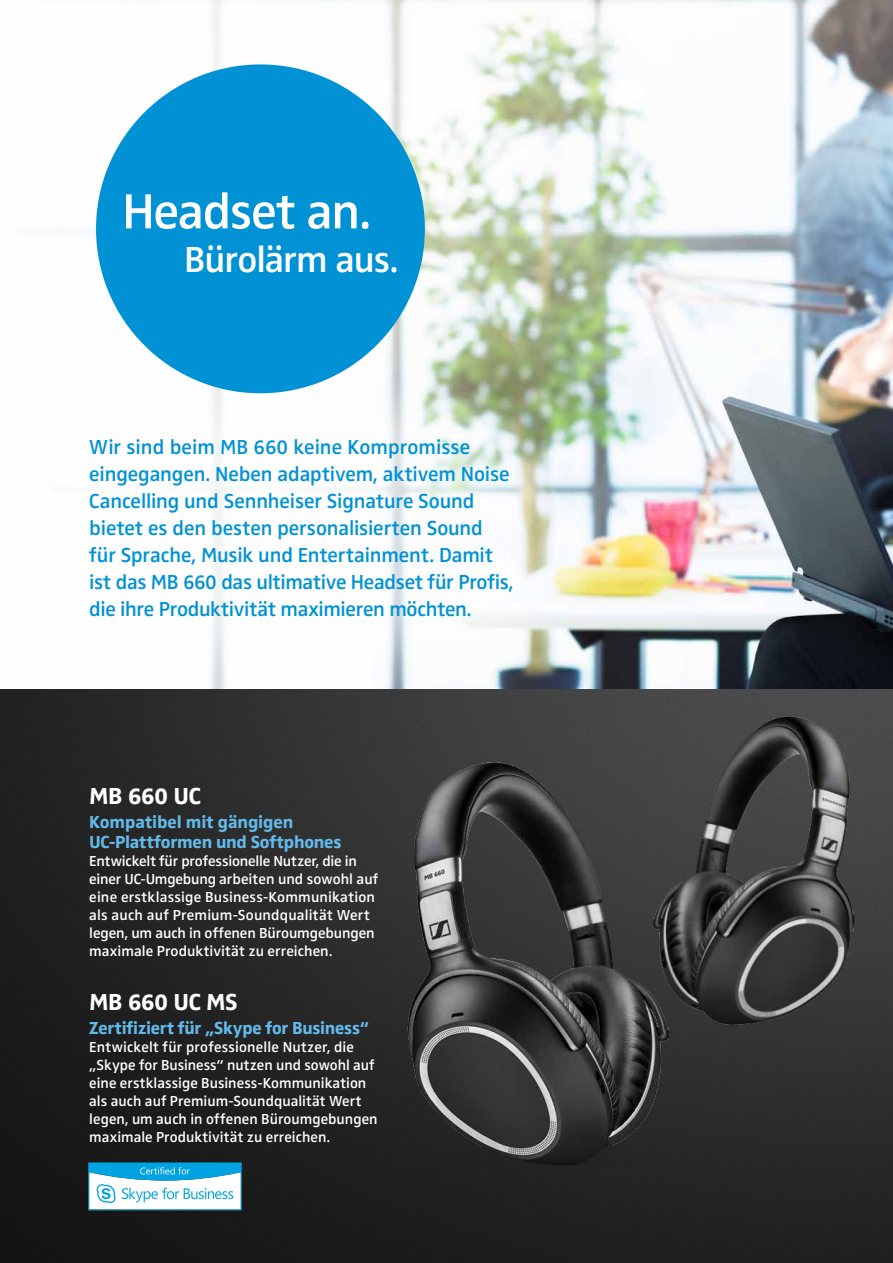
<style>
.page{position:relative;width:893px;height:1263px;background:#fff}
.page>*{position:absolute;margin:0;border:0;box-sizing:border-box;transform-origin:0 0}
.t1{font:600 51px "Sennheiser";letter-spacing:-.03em;color:#fff}
.t2{font:600 37.5px "Sennheiser";letter-spacing:-.03em;color:#fff}
.t3{font:700 24px "Sennheiser";letter-spacing:-.015em;color:#fff}
.t4{font:600 21px/27px "Sennheiser";letter-spacing:-.005em;color:#0092d4}
.t5{font:700 18px/19.5px "Sennheiser";letter-spacing:-.01em;color:#63b9e9}
.t6{font:600 15px/18px "Sennheiser";letter-spacing:.005em;color:#fff}
</style>
<div class="page">
<img style="left:0;top:689px;width:893px;height:574px">
<img style="left:67px;top:0;width:826px;height:689px">
<div style="left:14px;top:363px;width:572px;height:330px;background:#fff;opacity:.59"></div>
<svg style="left:88px;top:1162px;width:154px;height:48px"></svg>
<img style="left:408px;top:763px;width:261px;height:406px">
<img style="left:652px;top:715px;width:204px;height:315px">
<div style="left:96px;top:64px;width:329px;height:329px;background:#0092d4;border-radius:50%"></div>
<h1 class="t1" style="left:122px;top:182px;width:250px">Headset an.</h1>
<h2 class="t2" style="left:184px;top:238px;width:216px">Bürolärm aus.</h2>
<p class="t4" style="left:89px;top:433px;width:426px">Wir sind beim MB 660 keine Kompromisse eingegangen. Neben adaptivem, aktivem Noise Cancelling und Sennheiser Signature Sound bietet es den besten personalisierten Sound für Sprache, Musik und Entertainment. Damit ist das MB 660 das ultimative Headset für Profis, die ihre Produktivität maximieren möchten.</p>
<h3 class="t3" style="left:89px;top:782px;width:113px">MB 660 UC</h3>
<p class="t5" style="left:89px;top:812px;width:254px">Kompatibel mit gängigen<br>UC-Plattformen und Softphones</p>
<p class="t6" style="left:89px;top:852px;width:290px">Entwickelt für professionelle Nutzer, die in einer UC-Umgebung arbeiten und sowohl auf eine erstklassige Business-Kommunikation als auch auf Premium-Soundqualität Wert legen, um auch in offenen Büroumgebungen maximale Produktivität zu erreichen.</p>
<h3 class="t3" style="left:89px;top:987px;width:150px">MB 660 UC MS</h3>
<p class="t5" style="left:89px;top:1018px;width:281px">Zertifiziert für „Skype for Business“</p>
<p class="t6" style="left:89px;top:1037px;width:290px">Entwickelt für professionelle Nutzer, die „Skype for Business“ nutzen und sowohl auf eine erstklassige Business-Kommunikation als auch auf Premium-Soundqualität Wert legen, um auch in offenen Büroumgebungen maximale Produktivität zu erreichen.</p>
</div>
